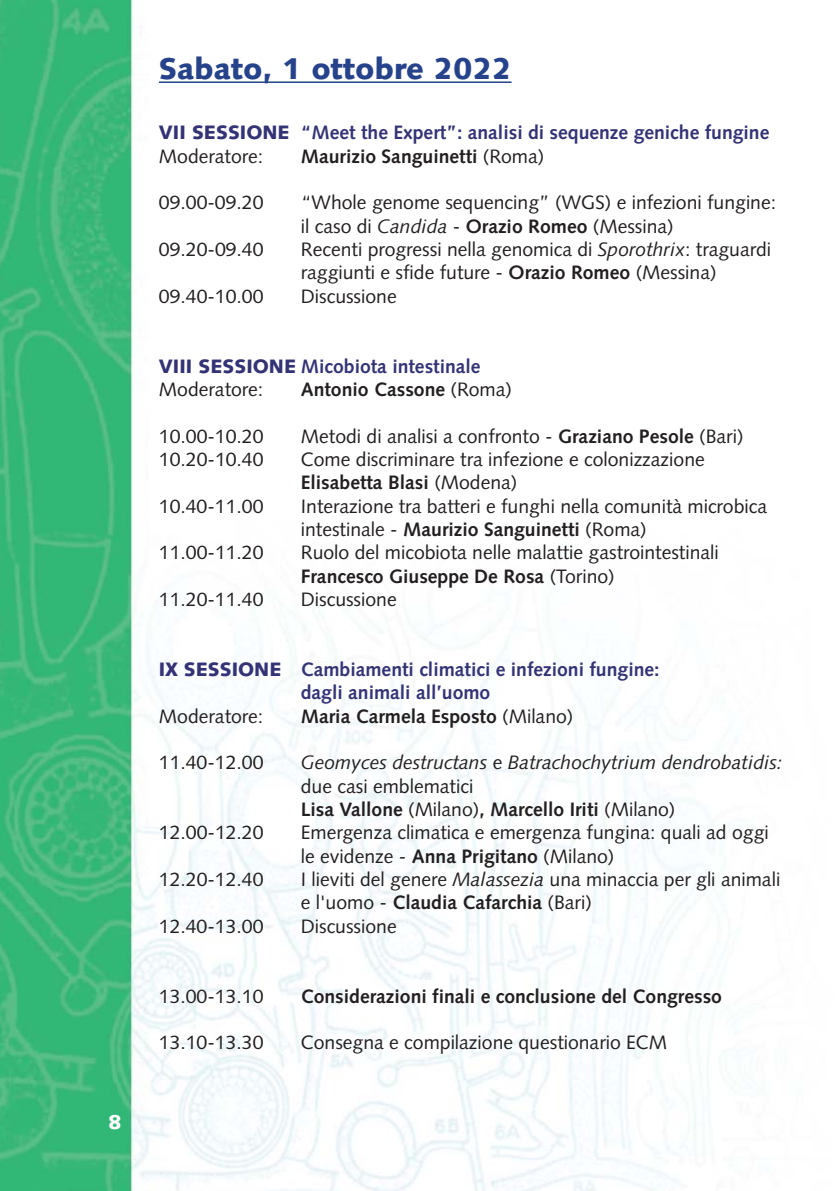
<style>
.page{position:relative;width:840px;height:1191px;background:#fff}
.page>*{position:absolute;margin:0;border:0;box-sizing:border-box;transform-origin:0 0}
.t1{font:900 30px "Syntax";color:#25428b}
.t2{font:900 20px "Syntax";color:#fff}
.t3{font:19.4px/23.4px "Syntax";color:#231f20}
.t4{font:700 19.4px/23.4px "Syntax";color:#333376}
.t5{font:700 19.4px "Syntax";color:#231f20}
.t6{font:italic 19.4px/23.4px "Syntax";color:#231f20}
.s1{font-weight:900}
.s2{font-weight:400;color:#231f20}
.s3{font-weight:400}
.s4{font-style:italic}
.s5{font-weight:700}
.s6{font-style:normal}
.s7{font-weight:700;font-style:normal}
</style>
<div class="page">
<img style="left:0;top:0;width:726px;height:1191px">
<hr style="left:159px;top:81px;width:352px;height:2px;background:#25428b">
<p class="t2" style="left:109px;top:1114px;width:14px">8</p>
<h1 class="t1" style="left:159px;top:57px;width:354px">Sabato, 1 ottobre 2022</h1>
<p class="t4" style="left:159px;top:123px;width:611px"><span class="s1">VII SESSIONE</span> “Meet the Expert”: analisi di sequenze geniche fungine<br><span class="s2">Moderatore:</span></p>
<p class="t5" style="left:300px;top:148px;width:245px">Maurizio Sanguinetti <span class="s3">(Roma)</span></p>
<p class="t3" style="left:159px;top:193px;width:106px">09.00-09.20</p>
<p class="t3" style="left:300px;top:193px;width:476px">“Whole genome sequencing” (WGS) e infezioni fungine: il caso di <span class="s4">Candida</span> - <span class="s5">Orazio Romeo</span> (Messina)</p>
<p class="t3" style="left:159px;top:239px;width:106px">09.20-09.40</p>
<p class="t3" style="left:300px;top:239px;width:471px">Recenti progressi nella genomica di <span class="s4">Sporothrix</span>: traguardi raggiunti e sfide future - <span class="s5">Orazio Romeo</span> (Messina)</p>
<p class="t3" style="left:159px;top:286px;width:106px">09.40-10.00</p>
<p class="t3" style="left:301px;top:286px;width:97px">Discussione</p>
<p class="t4" style="left:159px;top:356px;width:323px"><span class="s1">VIII SESSIONE</span> Micobiota intestinale<br><span class="s2">Moderatore:</span></p>
<p class="t5" style="left:300px;top:381px;width:212px">Antonio Cassone <span class="s3">(Roma)</span></p>
<p class="t3" style="left:159px;top:426px;width:106px">10.00-10.20</p>
<p class="t3" style="left:301px;top:426px;width:444px">Metodi di analisi a confronto - <span class="s5">Graziano Pesole</span> (Bari)</p>
<p class="t3" style="left:159px;top:449px;width:106px">10.20-10.40</p>
<p class="t3" style="left:300px;top:449px;width:405px">Come discriminare tra infezione e colonizzazione<br><span class="s5">Elisabetta Blasi</span> (Modena)</p>
<p class="t3" style="left:159px;top:496px;width:106px">10.40-11.00</p>
<p class="t3" style="left:300px;top:496px;width:467px">Interazione tra batteri e funghi nella comunità microbica intestinale - <span class="s5">Maurizio Sanguinetti</span> (Roma)</p>
<p class="t3" style="left:159px;top:543px;width:106px">11.00-11.20</p>
<p class="t3" style="left:300px;top:543px;width:419px">Ruolo del micobiota nelle malattie gastrointestinali<br><span class="s5">Francesco Giuseppe De Rosa</span> (Torino)</p>
<p class="t3" style="left:159px;top:589px;width:106px">11.20-11.40</p>
<p class="t3" style="left:301px;top:589px;width:97px">Discussione</p>
<p class="t4" style="left:300px;top:659px;width:360px;text-indent:-142px"><span class="s1">IX SESSIONE</span> Cambiamenti climatici e infezioni fungine: dagli animali all’uomo</p>
<p class="t3" style="left:159px;top:706px;width:106px">Moderatore:</p>
<p class="t5" style="left:300px;top:708px;width:274px">Maria Carmela Esposto <span class="s3">(Milano)</span></p>
<p class="t3" style="left:159px;top:753px;width:106px">11.40-12.00</p>
<p class="t6" style="left:300px;top:752px;width:483px">Geomyces destructans <span class="s6">e</span> Batrachochytrium dendrobatidis: <span class="s6">due casi emblematici<br></span><span class="s7">Lisa Vallone</span> <span class="s6">(Milano)</span><span class="s7">, Marcello Iriti</span> <span class="s6">(Milano)</span></p>
<p class="t3" style="left:159px;top:823px;width:106px">12.00-12.20</p>
<p class="t3" style="left:300px;top:823px;width:469px">Emergenza climatica e emergenza fungina: quali ad oggi le evidenze - <span class="s5">Anna Prigitano</span> (Milano)</p>
<p class="t3" style="left:159px;top:869px;width:106px">12.20-12.40</p>
<p class="t3" style="left:300px;top:869px;width:480px">I lieviti del genere <span class="s4">Malassezia</span> una minaccia per gli animali e l'uomo - <span class="s5">Claudia Cafarchia</span> (Bari)</p>
<p class="t3" style="left:159px;top:916px;width:106px">12.40-13.00</p>
<p class="t3" style="left:301px;top:916px;width:97px">Discussione</p>
<p class="t3" style="left:159px;top:986px;width:106px">13.00-13.10</p>
<p class="t5" style="left:300px;top:988px;width:422px">Considerazioni finali e conclusione del Congresso</p>
<p class="t3" style="left:159px;top:1032px;width:106px">13.10-13.30</p>
<p class="t3" style="left:301px;top:1032px;width:367px">Consegna e compilazione questionario ECM</p>
</div>
